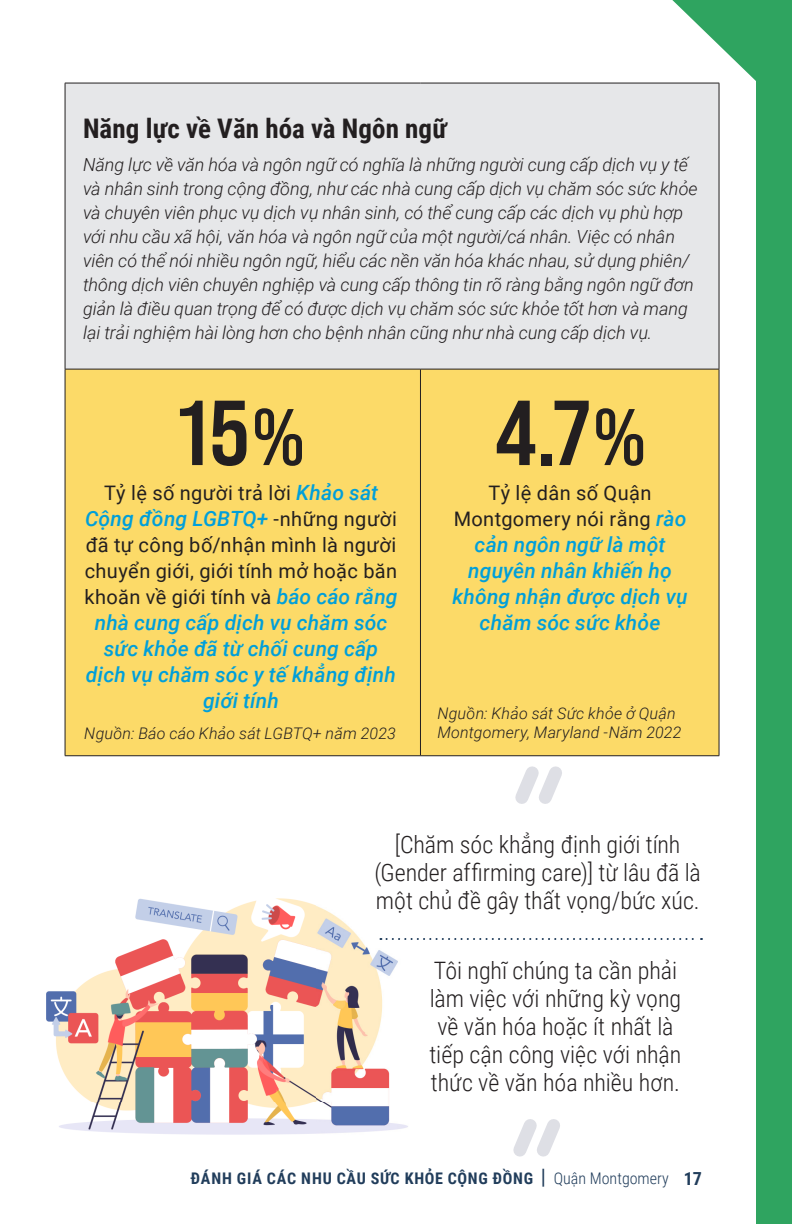
<style>
.page{position:relative;width:792px;height:1224px;background:#fff}
.page>*{position:absolute;margin:0;border:0;box-sizing:border-box;transform-origin:0 0}
.numbers{font:92px "Bebas Neue Pro Sm E Bd";color:#231f20}
.title{font:700 27px "Roboto Condensed";letter-spacing:.005em;color:#231f20}
.pullquote_STYL03{font:300 24px/28px "Roboto Condensed";color:#231f20;text-align:center}
.Section_Headers{font:italic 500 21px/26px "Roboto";letter-spacing:.01em;color:#009fda;text-align:center}
.Section_Headers-2{font:20px/26px "Roboto";letter-spacing:.02em;color:#231f20;text-align:justify}
.text{font:italic 300 18px/24px "Roboto";color:#231f20}
.Source{font:italic 300 16px/19px "Roboto";letter-spacing:.015em;color:#231f20}
.t1{font:700 16px "Roboto Condensed";letter-spacing:.055em;color:#213d5b}
.s1{font-size:80px}
.s2{font-weight:500;font-style:italic;font-size:21px;color:#009fda}
.s3{font-weight:400;font-style:normal;font-size:20px;color:#231f20}
.s4{font-weight:400;font-size:21.2px}
.s5{font-weight:300}
.s6{font-size:18px}
</style>
<div class="page">
<div style="left:756px;top:0;width:36px;height:1224px;background:#2fa460"></div>
<svg style="left:672px;top:0;width:84px;height:81px"></svg>
<div style="left:65px;top:83px;width:654px;height:286px;background:#e6e7e9"></div>
<div style="left:66px;top:370px;width:653px;height:385px;background:#fcda68"></div>
<hr style="left:65px;top:83px;width:355px;height:1px;background:#231f20">
<hr style="left:65px;top:83px;width:1px;height:286px;background:#231f20">
<hr style="left:420px;top:83px;width:299px;height:1px;background:#231f20">
<hr style="left:719px;top:83px;width:1px;height:286px;background:#231f20">
<hr style="left:65px;top:369px;width:355px;height:1px;background:#231f20">
<hr style="left:65px;top:369px;width:1px;height:387px;background:#231f20">
<hr style="left:420px;top:369px;width:299px;height:1px;background:#231f20">
<hr style="left:420px;top:369px;width:1px;height:387px;background:#231f20">
<hr style="left:719px;top:369px;width:1px;height:387px;background:#231f20">
<hr style="left:65px;top:755px;width:355px;height:1px;background:#231f20">
<hr style="left:420px;top:755px;width:299px;height:1px;background:#231f20">
<svg style="left:410px;top:938px;width:292px;height:2px"></svg>
<svg style="left:505px;top:756px;width:68px;height:48px"></svg>
<svg style="left:513px;top:1119px;width:47px;height:38px"></svg>
<img style="left:46px;top:898px;width:362px;height:237px">
<p class="title" style="left:83px;top:109px;width:365px">Năng lực về Văn hóa và Ngôn ngữ</p>
<p class="text" style="left:83px;top:152px;width:616px">Năng lực về văn hóa và ngôn ngữ có nghĩa là những người cung cấp dịch vụ y tế và nhân sinh trong cộng đồng, như các nhà cung cấp dịch vụ chăm sóc sức khỏe và chuyên viên phục vụ dịch vụ nhân sinh, có thể cung cấp các dịch vụ phù hợp với nhu cầu xã hội, văn hóa và ngôn ngữ của một người/cá nhân. Việc có nhân viên có thể nói nhiều ngôn ngữ, hiểu các nền văn hóa khác nhau, sử dụng phiên/ thông dịch viên chuyên nghiệp và cung cấp thông tin rõ ràng bằng ngôn ngữ đơn giản là điều quan trọng để có được dịch vụ chăm sóc sức khỏe tốt hơn và mang lại trải nghiệm hài lòng hơn cho bệnh nhân cũng như nhà cung cấp dịch vụ.</p>
<p class="numbers" style="left:178px;top:378px;width:128px">15<span class="s1">%</span></p>
<p class="Section_Headers-2" style="left:104px;top:479px;width:275px">Tỷ lệ số người trả lời <span class="s2">Khảo sát</span></p>
<p class="Section_Headers" style="left:85px;top:505px;width:313px">Cộng đồng LGBTQ+ <span class="s3">-những người</span></p>
<p class="Section_Headers-2" style="left:84px;top:531px;width:315px">đã tự công bố/nhận mình là người chuyển giới, giới tính mở hoặc băn khoăn về giới tính và <span class="s2">báo cáo rằng</span></p>
<p class="Section_Headers" style="left:86px;top:609px;width:312px">nhà cung cấp dịch vụ chăm sóc sức khỏe đã từ chối cung cấp dịch vụ chăm sóc y tế khẳng định giới tính</p>
<p class="Source" style="left:84px;top:723px;width:313px">Nguồn: Báo cáo Khảo sát LGBTQ+ năm 2023</p>
<p class="numbers" style="left:495px;top:378px;width:152px">4.7<span class="s1">%</span></p>
<p class="Section_Headers-2" style="left:454px;top:479px;width:234px;text-align:center">Tỷ lệ dân số Quận<br>Montgomery nói rằng <span class="s2">rào</span></p>
<p class="Section_Headers" style="left:453px;top:531px;width:236px">cản ngôn ngữ là một nguyên nhân khiến họ không nhận được dịch vụ chăm sóc sức khỏe</p>
<p class="Source" style="left:437px;top:703px;width:246px">Nguồn: Khảo sát Sức khỏe ở Quận<br>Montgomery, Maryland -Năm 2022</p>
<p class="pullquote_STYL03" style="left:375px;top:830px;width:328px">[Chăm sóc khẳng định giới tính (Gender affirming care)] từ lâu đã là một chủ đề gây thất vọng/bức xúc.</p>
<p class="pullquote_STYL03" style="left:429px;top:956px;width:253px">Tôi nghĩ chúng ta cần phải làm việc với những kỳ vọng về văn hóa hoặc ít nhất là tiếp cận công việc với nhận thức về văn hóa nhiều hơn.</p>
<p class="t1" style="left:191px;top:1168px;width:513px">ĐÁNH GIÁ CÁC NHU CẦU SỨC KHỎE CỘNG ĐỒNG <span class="s4">|</span> <span class="s5">Quận Montgomery</span> <span class="s6">17</span></p>
</div>
